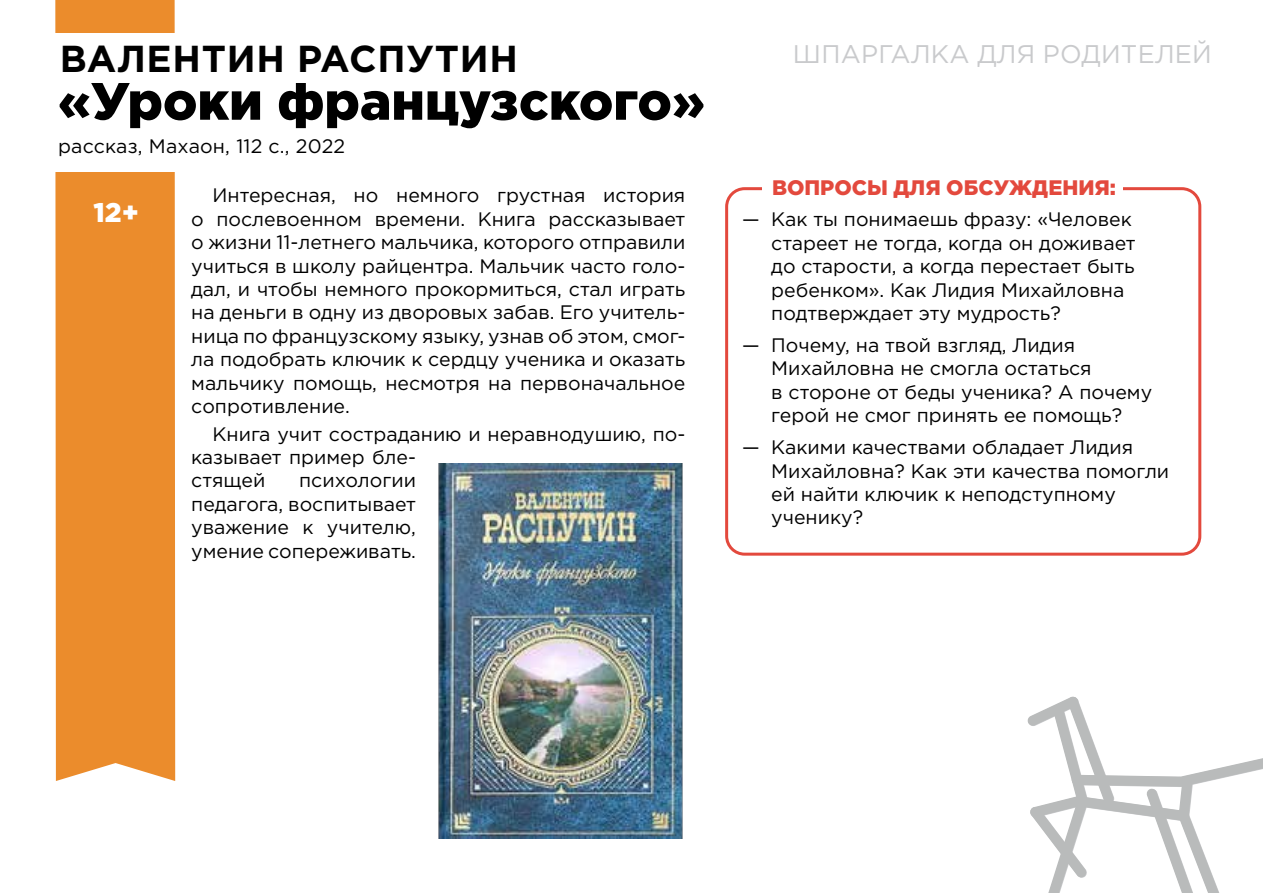
<style>
.page{position:relative;width:1263px;height:893px;background:#fff}
.page>*{position:absolute;margin:0;border:0;box-sizing:border-box;transform-origin:0 0}
.t1{font:900 52.5px "Gotham Pro";color:#000}
.t2{font:700 37.5px "Gotham Pro";letter-spacing:.02em;color:#000}
.t3{font:900 27px "Gotham Pro";color:#fff}
.t4{font:25.5px "Gotham Pro";letter-spacing:.01em;color:#c9cacc}
.t5{font:900 21px "Gotham Pro";color:#e3493d}
.t6{font:19.5px/23.4px "Gotham Pro";color:#000}
</style>
<div class="page">
<div style="left:55px;top:0;width:120px;height:781px;background:#eb8c2c"></div>
<svg style="left:1027px;top:696px;width:236px;height:197px"></svg>
<div style="left:725px;top:187px;width:476px;height:369px;border:3px solid #e3493d;border-radius:18px"></div>
<div style="left:762px;top:167px;width:361px;height:42px;background:#fff"></div>
<div style="left:29px;top:33px;width:177px;height:138px;background:#fff"></div>
<img style="left:438px;top:464px;width:245px;height:375px">
<h2 class="t2" style="left:60px;top:37px;width:459px">ВАЛЕНТИН РАСПУТИН</h2>
<h1 class="t1" style="left:58px;top:71px;width:648px">«Уроки французского»</h1>
<p class="t6" style="left:58px;top:134px;width:289px">рассказ, Махаон, 112 с., 2022</p>
<h3 class="t3" style="left:94px;top:197px;width:47px">12+</h3>
<p class="t6" style="left:191px;top:184px;width:496px;text-align:justify;text-indent:21px">Интересная, но немного грустная история о послевоенном времени. Книга рассказывает о жизни 11-летнего мальчика, которого отправили учиться в школу райцентра. Мальчик часто голо&shy;дал, и чтобы немного прокормиться, стал играть на деньги в одну из дворовых забав. Его учитель&shy;ница по французскому языку, узнав об этом, смог&shy;ла подобрать ключик к сердцу ученика и оказать мальчику помощь, несмотря на первоначальное сопротивление.</p>
<p class="t6" style="left:191px;top:422px;width:496px;text-indent:21px">Книга учит состраданию и неравнодушию, по&shy;казывает пример бле-<br>стящей</p>
<p class="t6" style="left:191px;top:469px;width:226px;text-align:justify;text-indent:108px">психологии педагога, воспитывает уважение к учителю, умение сопереживать.</p>
<h3 class="t4" style="left:793px;top:40px;width:420px">ШПАРГАЛКА ДЛЯ РОДИТЕЛЕЙ</h3>
<p class="t5" style="left:772px;top:176px;width:345px">ВОПРОСЫ ДЛЯ ОБСУЖДЕНИЯ:</p>
<p class="t6" style="left:771px;top:208px;width:366px;text-indent:-29px">— Как ты понимаешь фразу: «Человек стареет не тогда, когда он доживает до старости, а когда перестает быть ребенком». Как Лидия Михайловна подтверждает эту мудрость?</p>
<p class="t6" style="left:771px;top:333px;width:382px;text-indent:-29px">— Почему, на твой взгляд, Лидия<br>Михайловна не смогла остаться<br>в стороне от беды ученика? А почему герой не смог принять ее помощь?</p>
<p class="t6" style="left:771px;top:435px;width:399px;text-indent:-29px">— Какими качествами обладает Лидия<br>Михайловна? Как эти качества помогли ей найти ключик к неподступному ученику?</p>
</div>
